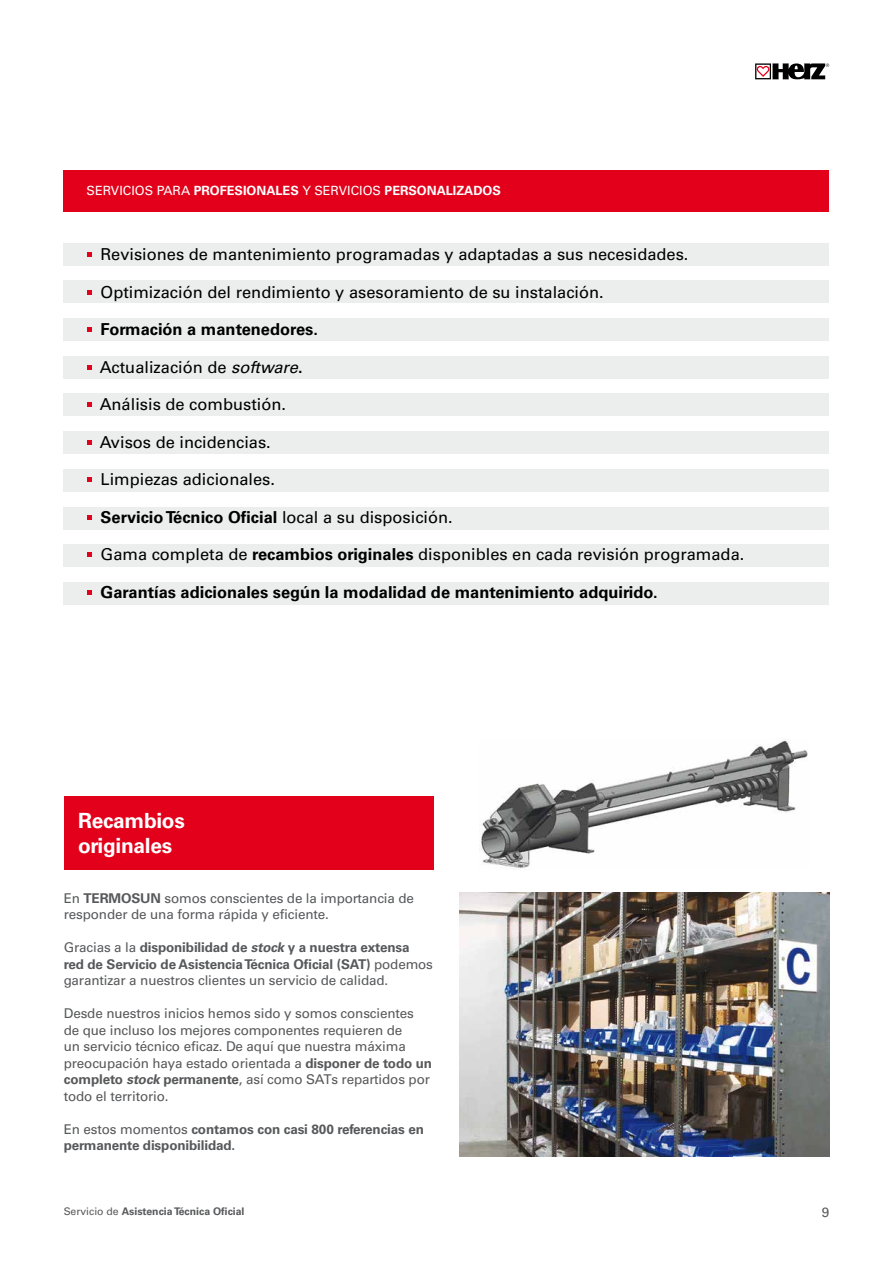
<style>
.page{position:relative;width:893px;height:1263px;background:#fff}
.page>*{position:absolute;margin:0;border:0;box-sizing:border-box;transform-origin:0 0}
.t1{font:700 20.85px/25.3px "Univers";letter-spacing:-.015em;color:#fff}
.t2{font:16.5px "Univers";color:#000}
.t3{font:700 16.5px "Univers";color:#000}
.t4{font:13.5px/16.5px "Univers";letter-spacing:-.01em;color:#57585a}
.t5{font:700 13.5px/16.5px "Univers";letter-spacing:-.01em;color:#57585a}
.t6{font:700 12.75px "Univers";color:#fff}
.t7{font:700 10.5px "Univers";color:#57585a}
.s1{font-weight:400}
.s2{font-style:italic}
.s3{font-weight:700}
.s4{font-weight:700;font-style:italic}
</style>
<div class="page">
<svg style="left:755px;top:63px;width:74px;height:16px"></svg>
<div style="left:64px;top:796px;width:370px;height:73px;background:#e2001a"></div>
<div style="left:64px;top:243px;width:765px;height:22px;background:#eceded"></div>
<div style="left:64px;top:280px;width:765px;height:23px;background:#eceded"></div>
<div style="left:64px;top:318px;width:765px;height:23px;background:#eceded"></div>
<div style="left:64px;top:356px;width:765px;height:23px;background:#eceded"></div>
<div style="left:64px;top:393px;width:765px;height:23px;background:#eceded"></div>
<div style="left:64px;top:431px;width:765px;height:23px;background:#eceded"></div>
<div style="left:64px;top:469px;width:765px;height:23px;background:#eceded"></div>
<div style="left:64px;top:507px;width:765px;height:22px;background:#eceded"></div>
<div style="left:64px;top:544px;width:765px;height:23px;background:#eceded"></div>
<div style="left:64px;top:582px;width:765px;height:23px;background:#eceded"></div>
<svg style="left:87px;top:253px;width:4px;height:4px"></svg>
<svg style="left:87px;top:290px;width:4px;height:5px"></svg>
<svg style="left:87px;top:328px;width:4px;height:4px"></svg>
<svg style="left:87px;top:365px;width:4px;height:5px"></svg>
<svg style="left:87px;top:403px;width:4px;height:4px"></svg>
<svg style="left:87px;top:440px;width:4px;height:5px"></svg>
<svg style="left:87px;top:478px;width:4px;height:4px"></svg>
<svg style="left:87px;top:515px;width:4px;height:5px"></svg>
<svg style="left:87px;top:553px;width:4px;height:4px"></svg>
<svg style="left:87px;top:590px;width:4px;height:5px"></svg>
<div style="left:64px;top:170px;width:765px;height:41px;background:#e2001a"></div>
<img style="left:459px;top:893px;width:370px;height:264px">
<img style="left:481px;top:740px;width:327px;height:128px">
<p class="t6" style="left:87px;top:183px;width:416px"><span class="s1">SERVICIOS PARA</span> PROFESIONALES <span class="s1">Y SERVICIOS</span> PERSONALIZADOS</p>
<p class="t2" style="left:101px;top:245px;width:589px">Revisiones de mantenimiento programadas y adaptadas a sus necesidades.</p>
<p class="t2" style="left:101px;top:282px;width:505px">Optimización del rendimiento y asesoramiento de su instalación.</p>
<p class="t3" style="left:101px;top:320px;width:219px">Formación a mantenedores.</p>
<p class="t2" style="left:100px;top:357px;width:204px">Actualización de <span class="s2">software</span><span class="s3">.</span></p>
<p class="t2" style="left:100px;top:395px;width:188px">Análisis de combustión.</p>
<p class="t2" style="left:100px;top:432px;width:173px">Avisos de incidencias.</p>
<p class="t2" style="left:101px;top:470px;width:176px">Limpiezas adicionales.</p>
<p class="t3" style="left:101px;top:507px;width:354px">Servicio Técnico Oficial <span class="s1">local a su disposición.</span></p>
<p class="t2" style="left:101px;top:545px;width:645px">Gama completa de <span class="s3">recambios originales</span> disponibles en cada revisión programada.</p>
<p class="t3" style="left:101px;top:582px;width:559px">Garantías adicionales según la modalidad de mantenimiento adquirido.</p>
<h1 class="t1" style="left:78px;top:808px;width:108px">Recambios originales</h1>
<p class="t4" style="left:64px;top:890px;width:352px">En <span class="s3">TERMOSUN</span> somos conscientes de la importancia de responder de una forma rápida y eficiente.</p>
<p class="t5" style="left:64px;top:939px;width:371px"><span class="s1">Gracias a la</span> disponibilidad de <span class="s2">stock</span> y a nuestra extensa red de Servicio de Asistencia Técnica Oficial (SAT) <span class="s1">podemos garantizar a nuestros clientes un servicio de calidad.</span></p>
<p class="t4" style="left:64px;top:1005px;width:370px">Desde nuestros inicios hemos sido y somos conscientes de que incluso los mejores componentes requieren de<br>un servicio técnico eficaz. De aquí que nuestra máxima preocupación haya estado orientada a <span class="s3">disponer de todo un completo</span> <span class="s4">stock</span> <span class="s3">permanente</span>, así como SATs repartidos por todo el territorio.</p>
<p class="t5" style="left:64px;top:1121px;width:362px"><span class="s1">En estos momentos</span> contamos con casi 800 referencias en permanente disponibilidad.</p>
<p class="t7" style="left:64px;top:1205px;width:182px"><span class="s1">Servicio de</span> Asistencia Técnica Oficial</p>
<p class="t4" style="left:822px;top:1204px;width:9px">9</p>
</div>
